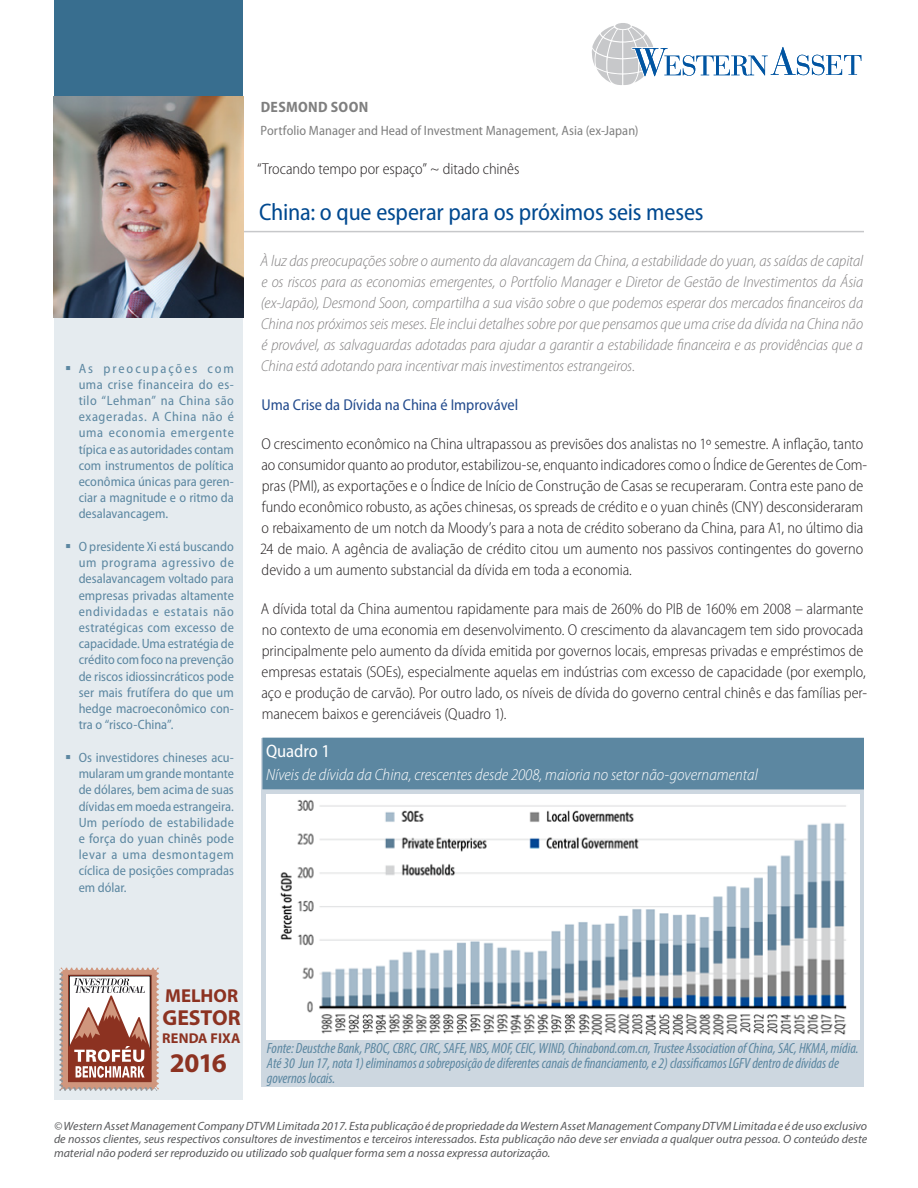
<style>
.page{position:relative;width:918px;height:1188px;background:#fff}
.page>*{position:absolute;margin:0;border:0;box-sizing:border-box;transform-origin:0 0}
.t1{font:700 27px "Myriad Pro";color:#8c3221}
.t2{font:semi-condensed 24px "Myriad Pro";letter-spacing:-.01em;color:#014990}
.t3{font:700 21.75px "Myriad Pro";letter-spacing:-.005em;color:#8c3221}
.t4{font:700 18.75px "Myriad Pro";color:#8c3221}
.t5{font:semi-condensed 18.15px "Myriad Pro";letter-spacing:-.005em;color:#fff}
.t6{font:italic 300 semi-condensed 16.5px "Myriad Pro";color:#fff}
.Body_Text{font:300 semi-condensed 15.75px/21px "Myriad Pro";letter-spacing:-.005em;color:#231f20}
.Body_Text-2{font:italic 300 semi-condensed 15.75px/21px "Myriad Pro";letter-spacing:-.005em;color:#828081;text-align:justify}
.Body_Text-3{font:semi-condensed 15.75px "Myriad Pro";letter-spacing:-.005em;color:#234b8d}
.t7{font:700 semi-condensed 15px "Myriad Pro";letter-spacing:.025em;color:#7f7f7f}
.t8{font:italic condensed 14.85px/14.9px "Myriad Pro";letter-spacing:-.005em;color:#5c87a1}
.t9{font:700 14.25px "Myriad Pro";letter-spacing:.01em;color:#8c3221}
.t10{font:semi-condensed 13.5px/16.2px "Myriad Pro";color:#5c87a1;text-align:justify}
.t11{font:semi-condensed 13.5px "Myriad Pro";letter-spacing:.005em;color:#7f7f7f}
.t12{font:italic 12px/13.5px "Myriad Pro";color:#57585a;text-align:justify}
</style>
<div class="page">
<div style="left:54px;top:0;width:189px;height:232px;background:#386e8f"></div>
<div style="left:54px;top:232px;width:189px;height:867px;background:#e5ebef"></div>
<hr style="left:54px;top:231px;width:810px;height:1px;background:#c7c8ca">
<div style="left:615px;top:23px;width:16px;height:6px;background:#c7c8ca;border-radius:50%"></div>
<svg style="left:592px;top:26px;width:269px;height:59px"></svg>
<svg style="left:59px;top:968px;width:100px;height:123px;background:#c39a8f"></svg>
<img style="left:54px;top:96px;width:189px;height:222px">
<div style="left:262px;top:738px;width:602px;height:348px;background:#cdd7e0"></div>
<div style="left:262px;top:738px;width:602px;height:51px;background:#5c87a1"></div>
<img style="left:267px;top:795px;width:592px;height:244px">
<p class="t7" style="left:261px;top:98px;width:109px">DESMOND SOON</p>
<p class="t11" style="left:261px;top:123px;width:380px">Portfolio Manager and Head of Investment Management, Asia (ex-Japan)</p>
<p class="Body_Text" style="left:257px;top:158px;width:264px">“Trocando tempo por espaço” ~ ditado chinês</p>
<p class="t10" style="left:79px;top:360px;width:157px">As preocupações com uma crise financeira do es&shy;tilo “Lehman” na China são exageradas. A China não é uma economia emergente típica e as autoridades contam com instrumentos de política econômica únicas para geren&shy;ciar a magnitude e o ritmo da desalavancagem.</p>
<p class="t10" style="left:79px;top:539px;width:157px">O presidente Xi está buscando um programa agressivo de desalavancagem voltado para empresas privadas altamente endividadas e estatais não estratégicas com excesso de capacidade. Uma estratégia de crédito com foco na prevenção de riscos idiossincráticos pode ser mais frutífera do que um hedge macroeconômico con&shy;tra o “risco-China”.</p>
<p class="t10" style="left:79px;top:750px;width:157px">Os investidores chineses acu&shy;mularam um grande montante de dólares, bem acima de suas dívidas em moeda estrangeira.<br>Um período de estabilidade e força do yuan chinês pode levar a uma desmontagem cíclica de posições compradas em dólar.</p>
<h2 class="t2" style="left:259px;top:199px;width:446px">China: o que esperar para os próximos seis meses</h2>
<p class="Body_Text-2" style="left:261px;top:250px;width:604px">À luz das preocupações sobre o aumento da alavancagem da China, a estabilidade do yuan, as saídas de capital e os riscos para as economias emergentes, o Portfolio Manager e Diretor de Gestão de Investimentos da Ásia (ex-Japão), Desmond Soon, compartilha a sua visão sobre o que podemos esperar dos mercados financeiros da China nos próximos seis meses. Ele inclui detalhes sobre por que pensamos que uma crise da dívida na China não é provável, as salvaguardas adotadas para ajudar a garantir a estabilidade financeira e as providências que a China está adotando para incentivar mais investimentos estrangeiros.</p>
<p class="Body_Text-3" style="left:262px;top:396px;width:258px">Uma Crise da Dívida na China é Improvável</p>
<p class="Body_Text" style="left:260px;top:433px;width:608px">O crescimento econômico na China ultrapassou as previsões dos analistas no 1º semestre. A inflação, tanto ao consumidor quanto ao produtor, estabilizou-se, enquanto indicadores como o Índice de Gerentes de Com&shy;pras (PMI), as exportações e o Índice de Início de Construção de Casas se recuperaram. Contra este pano de fundo econômico robusto, as ações chinesas, os spreads de crédito e o yuan chinês (CNY) desconsideraram o rebaixamento de um notch da Moody’s para a nota de crédito soberano da China, para A1, no último dia 24 de maio. A agência de avaliação de crédito citou um aumento nos passivos contingentes do governo devido a um aumento substancial da dívida em toda a economia.</p>
<p class="Body_Text" style="left:261px;top:598px;width:608px">A dívida total da China aumentou rapidamente para mais de 260% do PIB de 160% em 2008 – alarmante no contexto de uma economia em desenvolvimento. O crescimento da alavancagem tem sido provocada principalmente pelo aumento da dívida emitida por governos locais, empresas privadas e empréstimos de empresas estatais (SOEs), especialmente aquelas em indústrias com excesso de capacidade (por exemplo, aço e produção de carvão). Por outro lado, os níveis de dívida do governo central chinês e das famílias per&shy;manecem baixos e gerenciáveis (Quadro 1).</p>
<p class="t5" style="left:266px;top:741px;width:65px">Quadro 1</p>
<p class="t6" style="left:266px;top:766px;width:493px">Níveis de dívida da China, crescentes desde 2008, maioria no setor não-governamental</p>
<p class="t4" style="left:165px;top:983px;width:74px">MELHOR</p>
<h3 class="t3" style="left:162px;top:1004px;width:80px">GESTOR</h3>
<p class="t9" style="left:162px;top:1029px;width:80px">RENDA FIXA</p>
<h1 class="t1" style="left:170px;top:1045px;width:59px">2016</h1>
<p class="t8" style="left:267px;top:1041px;width:593px">Fonte: Deustche Bank, PBOC, CBRC, CIRC, SAFE, NBS, MOF, CEIC, WIND, Chinabond.com.cn, Trustee Association of China, SAC, HKMA, mídia.<br>Até 30 Jun 17, nota 1) eliminamos a sobreposição de diferentes canais de financiamento, e 2) classificamos LGFV dentro de dívidas de governos locais.</p>
<p class="t12" style="left:54px;top:1119px;width:815px">© Western Asset Management Company DTVM Limitada 2017. Esta publicação é de propriedade da Western Asset Management Company DTVM Limitada e é de uso exclusivo de nossos clientes, seus respectivos consultores de investimentos e terceiros interessados. Esta publicação não deve ser enviada a qualquer outra pessoa. O conteúdo deste material não poderá ser reproduzido ou utilizado sob qualquer forma sem a nossa expressa autorização.</p>
</div>
